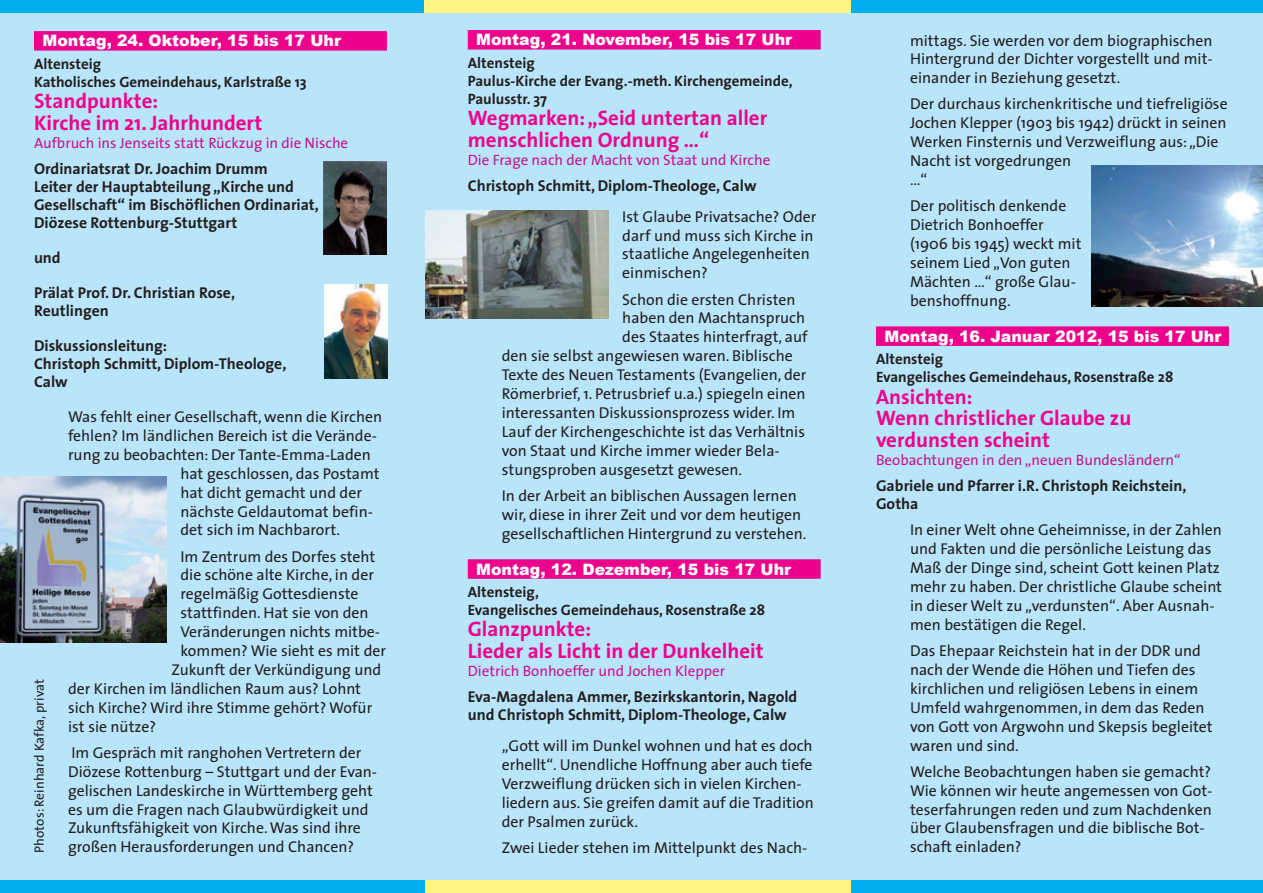
<style>
.page{position:relative;width:1263px;height:893px;background:#b9e5fa}
.page>*{position:absolute;margin:0;border:0;box-sizing:border-box;transform-origin:0 0}
.Titel{font:700 21px/21.6px "The Sans";color:#ed028c}
.TextMAK{font:15.75px/18.9px "The Sans";color:#231f20}
.Referent{font:700 15.75px/18px "The Sans";color:#231f20}
.Datum_MAK{font:900 15.75px "Arial";color:#fff}
.Ort{font:700 15px/18px "The Sans";color:#231f20}
.Untertitel{font:15px "The Sans";color:#c5168c}
.t1{font:13.5px "The Sans";color:#231f20}
</style>
<div class="page">
<div style="left:34px;top:31px;width:353px;height:20px;background:#ed028c"></div>
<div style="left:468px;top:30px;width:353px;height:20px;background:#ed028c"></div>
<div style="left:468px;top:559px;width:353px;height:20px;background:#ed028c"></div>
<div style="left:876px;top:326px;width:353px;height:20px;background:#ed028c"></div>
<div style="left:0;top:0;width:1263px;height:12px;background:#00aeef"></div>
<div style="left:424px;top:0;width:426px;height:12px;background:#fff685"></div>
<div style="left:0;top:880px;width:1263px;height:13px;background:#00aeef"></div>
<div style="left:425px;top:880px;width:425px;height:13px;background:#fff685"></div>
<img style="left:0;top:477px;width:167px;height:165px">
<img style="left:324px;top:285px;width:64px;height:93px">
<img style="left:323px;top:162px;width:64px;height:92px">
<img style="left:425px;top:211px;width:183px;height:107px">
<img style="left:1091px;top:166px;width:172px;height:141px">
<p class="Datum_MAK" style="left:43px;top:29px;width:300px">Montag, 24. Oktober, 15 bis 17 Uhr</p>
<p class="Ort" style="left:34px;top:54px;width:274px">Altensteig<br>Katholisches Gemeindehaus, Karlstraße 13</p>
<p class="Titel" style="left:34px;top:90px;width:230px">Standpunkte:<br>Kirche im 21. Jahrhundert</p>
<p class="Untertitel" style="left:34px;top:130px;width:316px">Aufbruch ins Jenseits statt Rückzug in die Nische</p>
<p class="Referent" style="left:34px;top:160px;width:286px">Ordinariatsrat Dr. Joachim Drumm<br>Leiter der Hauptabteilung „Kirche und Gesellschaft“ im Bischöflichen Ordinariat, Diözese Rottenburg-Stuttgart</p>
<p class="Referent" style="left:34px;top:249px;width:28px">und</p>
<p class="Referent" style="left:34px;top:284px;width:203px">Prälat Prof. Dr. Christian Rose,<br>Reutlingen</p>
<p class="Referent" style="left:34px;top:337px;width:254px">Diskussionsleitung:<br>Christoph Schmitt, Diplom-Theologe,<br>Calw</p>
<p class="TextMAK" style="left:68px;top:407px;width:316px">Was fehlt einer Gesellschaft, wenn die Kirchen</p>
<p class="TextMAK" style="left:68px;top:426px;width:310px">fehlen? Im ländlichen Bereich ist die Verände-</p>
<p class="TextMAK" style="left:68px;top:445px;width:304px">rung zu beobachten: Der Tante-Emma-Laden</p>
<p class="TextMAK" style="left:180px;top:463px;width:201px">hat geschlossen, das Postamt</p>
<p class="TextMAK" style="left:180px;top:482px;width:183px">hat dicht gemacht und der</p>
<p class="TextMAK" style="left:180px;top:501px;width:194px">nächste Geldautomat befin-</p>
<p class="TextMAK" style="left:180px;top:520px;width:161px">det sich im Nachbarort.</p>
<p class="TextMAK" style="left:180px;top:546px;width:196px">Im Zentrum des Dorfes steht</p>
<p class="TextMAK" style="left:180px;top:565px;width:195px">die schöne alte Kirche, in der</p>
<p class="TextMAK" style="left:180px;top:584px;width:180px">regelmäßig Gottesdienste</p>
<p class="TextMAK" style="left:180px;top:603px;width:190px">stattfinden. Hat sie von den</p>
<p class="TextMAK" style="left:180px;top:622px;width:201px">Veränderungen nichts mitbe-</p>
<p class="TextMAK" style="left:180px;top:641px;width:207px">kommen? Wie sieht es mit der</p>
<p class="TextMAK" style="left:171px;top:660px;width:211px">Zukunft der Verkündigung und</p>
<p class="TextMAK" style="left:68px;top:679px;width:295px">der Kirchen im ländlichen Raum aus? Lohnt</p>
<p class="TextMAK" style="left:68px;top:697px;width:306px">sich Kirche? Wird ihre Stimme gehört? Wofür</p>
<p class="TextMAK" style="left:68px;top:716px;width:90px">ist sie nütze?</p>
<p class="TextMAK" style="left:68px;top:743px;width:311px">Im Gespräch mit ranghohen Vertretern der Diözese Rottenburg – Stuttgart und der Evan&shy;gelischen Landeskirche in Württemberg geht es um die Fragen nach Glaubwürdigkeit und Zukunftsfähigkeit von Kirche. Was sind ihre großen Herausforderungen und Chancen?</p>
<p class="t1" style="left:28px;top:853px;width:175px;rotate:-90deg">Photos: Reinhard Kafka, privat</p>
<p class="Datum_MAK" style="left:476px;top:28px;width:317px">Montag, 21. November, 15 bis 17 Uhr</p>
<p class="Ort" style="left:468px;top:53px;width:326px">Altensteig<br>Paulus-Kirche der Evang.-meth. Kirchengemeinde,<br>Paulusstr. 37</p>
<p class="Titel" style="left:468px;top:107px;width:301px">Wegmarken: „Seid untertan aller menschlichen Ordnung …“</p>
<p class="Untertitel" style="left:468px;top:147px;width:304px">Die Frage nach der Macht von Staat und Kirche</p>
<p class="Referent" style="left:468px;top:177px;width:290px">Christoph Schmitt, Diplom-Theologe, Calw</p>
<p class="TextMAK" style="left:622px;top:206px;width:196px">Ist Glaube Privatsache? Oder darf und muss sich Kirche in staatliche Angelegenheiten einmischen?</p>
<p class="TextMAK" style="left:622px;top:289px;width:175px">Schon die ersten Christen</p>
<p class="TextMAK" style="left:622px;top:308px;width:184px">haben den Machtanspruch</p>
<p class="TextMAK" style="left:622px;top:327px;width:187px">des Staates hinterfragt, auf</p>
<p class="TextMAK" style="left:502px;top:346px;width:292px">den sie selbst angewiesen waren. Biblische</p>
<p class="TextMAK" style="left:502px;top:365px;width:306px">Texte des Neuen Testaments (Evangelien, der</p>
<p class="TextMAK" style="left:502px;top:384px;width:305px">Römerbrief, 1. Petrusbrief u.a.) spiegeln einen</p>
<p class="TextMAK" style="left:502px;top:403px;width:295px">interessanten Diskussionsprozess wider. Im</p>
<p class="TextMAK" style="left:502px;top:422px;width:305px">Lauf der Kirchengeschichte ist das Verhältnis</p>
<p class="TextMAK" style="left:502px;top:440px;width:279px">von Staat und Kirche immer wieder Bela-</p>
<p class="TextMAK" style="left:502px;top:459px;width:242px">stungsproben ausgesetzt gewesen.</p>
<p class="TextMAK" style="left:502px;top:486px;width:306px">In der Arbeit an biblischen Aussagen lernen wir, diese in ihrer Zeit und vor dem heutigen gesellschaftlichen Hintergrund zu verstehen.</p>
<p class="Datum_MAK" style="left:476px;top:557px;width:316px">Montag, 12. Dezember, 15 bis 17 Uhr</p>
<p class="Ort" style="left:468px;top:582px;width:299px">Altensteig,<br>Evangelisches Gemeindehaus, Rosenstraße 28</p>
<p class="Titel" style="left:468px;top:618px;width:297px">Glanzpunkte:<br>Lieder als Licht in der Dunkelheit</p>
<p class="Untertitel" style="left:468px;top:658px;width:259px">Dietrich Bonhoeffer und Jochen Klepper</p>
<p class="Referent" style="left:468px;top:688px;width:331px">Eva-Magdalena Ammer, Bezirkskantorin, Nagold und Christoph Schmitt, Diplom-Theologe, Calw</p>
<p class="TextMAK" style="left:502px;top:736px;width:313px">„Gott will im Dunkel wohnen und hat es doch erhellt“. Unendliche Hoffnung aber auch tiefe Verzweiflung drücken sich in vielen Kirchen&shy;liedern aus. Sie greifen damit auf die Tradition der Psalmen zurück.</p>
<p class="TextMAK" style="left:502px;top:837px;width:307px">Zwei Lieder stehen im Mittelpunkt des Nach-</p>
<p class="TextMAK" style="left:910px;top:30px;width:304px;text-align:justify">mittags. Sie werden vor dem biographischen Hintergrund der Dichter vorgestellt und mit&shy;einander in Beziehung gesetzt.</p>
<p class="TextMAK" style="left:910px;top:94px;width:319px">Der durchaus kirchenkritische und tiefreligiöse Jochen Klepper (1903 bis 1942) drückt in seinen Werken Finsternis und Verzweiflung aus: „Die Nacht ist vorgedrungen<br>…“</p>
<p class="TextMAK" style="left:910px;top:196px;width:173px">Der politisch denkende<br>Dietrich Bonhoeffer (1906 bis 1945) weckt mit seinem Lied „Von guten<br>Mächten …“ große Glau&shy;benshoffnung.</p>
<p class="Datum_MAK" style="left:884px;top:325px;width:338px">Montag, 16. Januar 2012, 15 bis 17 Uhr</p>
<p class="Ort" style="left:876px;top:349px;width:299px">Altensteig<br>Evangelisches Gemeindehaus, Rosenstraße 28</p>
<p class="Titel" style="left:876px;top:385px;width:257px">Ansichten:<br>Wenn christlicher Glaube zu verdunsten scheint</p>
<p class="Untertitel" style="left:876px;top:447px;width:306px">Beobachtungen in den „neuen Bundesländern“</p>
<p class="Referent" style="left:876px;top:476px;width:312px">Gabriele und Pfarrer i.R. Christoph Reichstein,<br>Gotha</p>
<p class="TextMAK" style="left:910px;top:520px;width:314px">In einer Welt ohne Geheimnisse, in der Zahlen und Fakten und die persönliche Leistung das Maß der Dinge sind, scheint Gott keinen Platz mehr zu haben. Der christliche Glaube scheint in dieser Welt zu „verdunsten“. Aber Ausnah&shy;men bestätigen die Regel.</p>
<p class="TextMAK" style="left:910px;top:641px;width:304px">Das Ehepaar Reichstein hat in der DDR und nach der Wende die Höhen und Tiefen des kirchlichen und religiösen Lebens in einem Umfeld wahrgenommen, in dem das Reden von Gott von Argwohn und Skepsis begleitet waren und sind.</p>
<p class="TextMAK" style="left:910px;top:761px;width:304px;text-align:justify">Welche Beobachtungen haben sie gemacht?<br>Wie können wir heute angemessen von Got&shy;teserfahrungen reden und zum Nachdenken über Glaubensfragen und die biblische Bot-</p>
<p class="TextMAK" style="left:910px;top:837px;width:113px">schaft einladen?</p>
</div>
